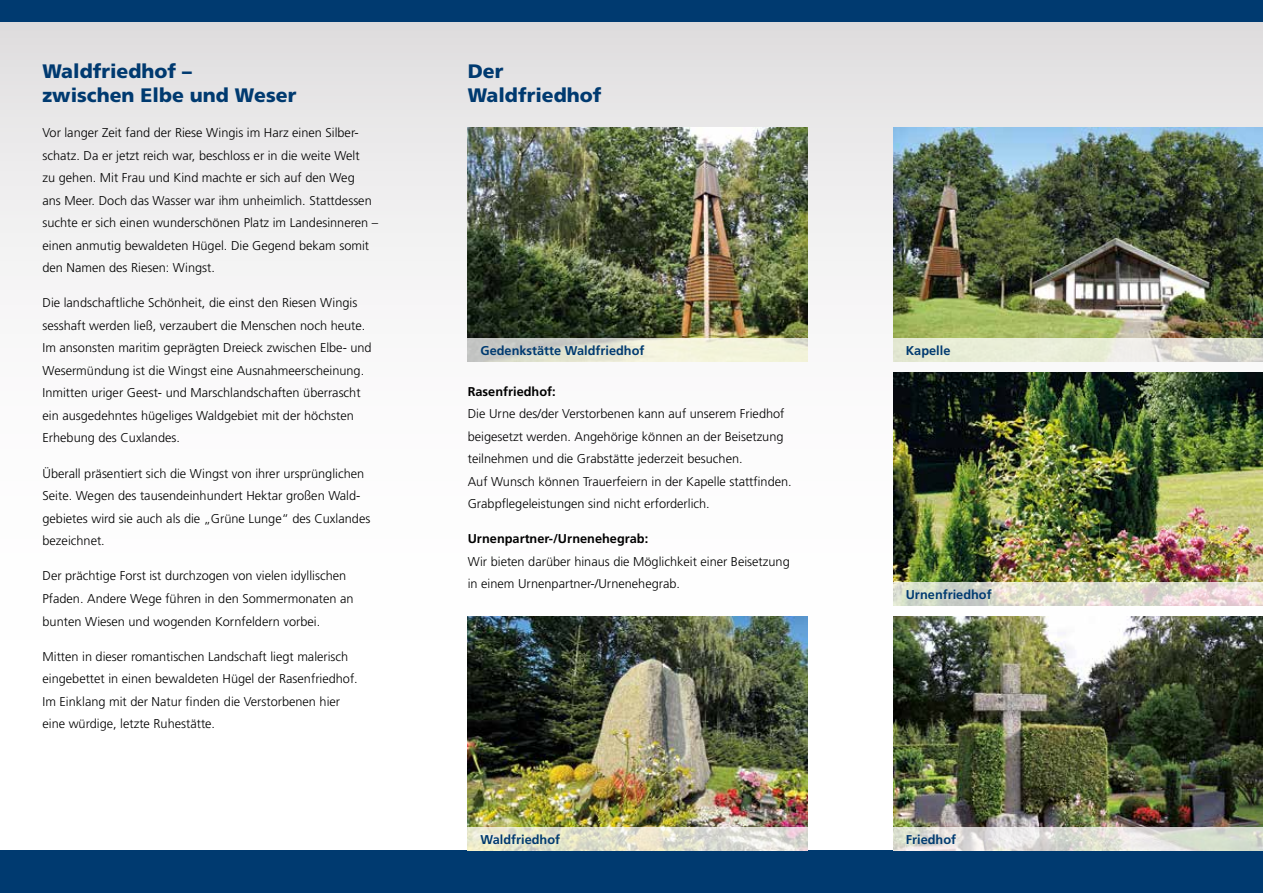
<style>
.page{position:relative;width:1263px;height:893px;background:#fff}
.page>*{position:absolute;margin:0;border:0;box-sizing:border-box;transform-origin:0 0}
.t1{font:900 19.5px/23.4px "Frutiger LT Pro";color:#003a70}
.t2{font:300 12.75px/22.5px "Frutiger LT Pro";color:#000}
.t3{font:700 12.75px "Frutiger LT Pro";color:#003a70}
.t4{font:700 12.75px "Frutiger LT Pro";color:#000}
</style>
<div class="page">
<div style="left:0;top:0;width:1263px;height:893px;background:linear-gradient(to bottom,#e7e6e7,#fff)"></div>
<div style="left:0;top:850px;width:1263px;height:43px;background:#003a70"></div>
<div style="left:0;top:0;width:1263px;height:21px;background:#003a70"></div>
<img style="left:893px;top:128px;width:370px;height:210px">
<svg style="left:893px;top:338px;width:370px;height:23px;background:#e4e6d6"></svg>
<img style="left:468px;top:128px;width:340px;height:210px">
<svg style="left:468px;top:338px;width:340px;height:23px;background:#e2e3d2"></svg>
<img style="left:468px;top:617px;width:340px;height:210px">
<svg style="left:468px;top:827px;width:340px;height:23px;background:#e3e1d0"></svg>
<img style="left:893px;top:372px;width:370px;height:211px">
<svg style="left:893px;top:583px;width:370px;height:23px;background:#dedbd0"></svg>
<img style="left:893px;top:617px;width:370px;height:210px">
<svg style="left:893px;top:827px;width:370px;height:23px;background:#dedfd8"></svg>
<h1 class="t1" style="left:43px;top:60px;width:255px">Waldfriedhof –<br>zwischen Elbe und Weser</h1>
<p class="t2" style="left:43px;top:122px;width:337px">Vor langer Zeit fand der Riese Wingis im Harz einen Silber&shy;schatz. Da er jetzt reich war, beschloss er in die weite Welt<br>zu gehen. Mit Frau und Kind machte er sich auf den Weg<br>ans Meer. Doch das Wasser war ihm unheimlich. Stattdessen suchte er sich einen wunderschönen Platz im Landesinneren – einen anmutig bewaldeten Hügel. Die Gegend bekam somit den Namen des Riesen: Wingst.</p>
<p class="t2" style="left:43px;top:292px;width:331px">Die landschaftliche Schönheit, die einst den Riesen Wingis sesshaft werden ließ, verzaubert die Menschen noch heute.<br>Im ansonsten maritim geprägten Dreieck zwischen Elbe- und Wesermündung ist die Wingst eine Ausnahmeerscheinung.<br>Inmitten uriger Geest- und Marschlandschaften überrascht ein ausgedehntes hügeliges Waldgebiet mit der höchsten Erhebung des Cuxlandes.</p>
<p class="t2" style="left:43px;top:462px;width:329px">Überall präsentiert sich die Wingst von ihrer ursprünglichen Seite. Wegen des tausendeinhundert Hektar großen Wald&shy;gebietes wird sie auch als die „Grüne Lunge“ des Cuxlandes bezeichnet.</p>
<p class="t2" style="left:43px;top:565px;width:313px">Der prächtige Forst ist durchzogen von vielen idyllischen<br>Pfaden. Andere Wege führen in den Sommermonaten an bunten Wiesen und wogenden Kornfeldern vorbei.</p>
<p class="t2" style="left:43px;top:645px;width:317px">Mitten in dieser romantischen Landschaft liegt malerisch eingebettet in einen bewaldeten Hügel der Rasenfriedhof.<br>Im Einklang mit der Natur finden die Verstorbenen hier eine würdige, letzte Ruhestätte.</p>
<h1 class="t1" style="left:468px;top:60px;width:135px">Der<br>Waldfriedhof</h1>
<p class="t3" style="left:480px;top:342px;width:165px">Gedenkstätte Waldfriedhof</p>
<p class="t3" style="left:906px;top:342px;width:46px">Kapelle</p>
<p class="t4" style="left:468px;top:383px;width:89px">Rasenfriedhof:</p>
<p class="t2" style="left:468px;top:402px;width:326px">Die Urne des/der Verstorbenen kann auf unserem Friedhof beigesetzt werden. Angehörige können an der Beisetzung teilnehmen und die Grabstätte jederzeit besuchen.<br>Auf Wunsch können Trauerfeiern in der Kapelle stattfinden.<br>Grabpflegeleistungen sind nicht erforderlich.</p>
<p class="t4" style="left:468px;top:531px;width:182px">Urnenpartner-/Urnenehegrab:</p>
<p class="t2" style="left:468px;top:550px;width:323px">Wir bieten darüber hinaus die Möglichkeit einer Beisetzung in einem Urnenpartner-/Urnenehegrab.</p>
<p class="t3" style="left:480px;top:831px;width:81px">Waldfriedhof</p>
<p class="t3" style="left:906px;top:587px;width:87px">Urnenfriedhof</p>
<p class="t3" style="left:906px;top:831px;width:52px">Friedhof</p>
</div>
